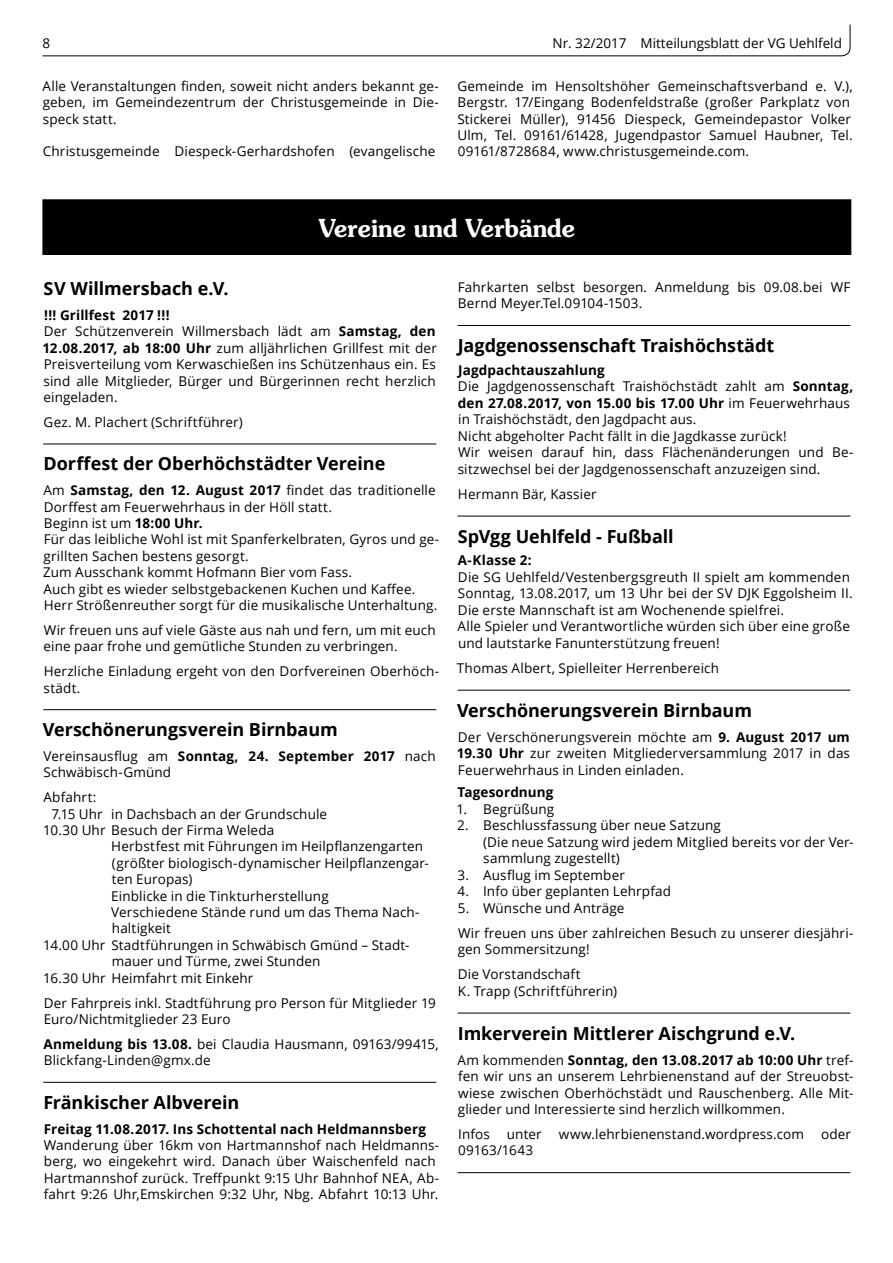
<style>
.page{position:relative;width:893px;height:1263px;background:#fff}
.page>*{position:absolute;margin:0;border:0;box-sizing:border-box;transform-origin:0 0}
.t1{font:600 24.75px "Souvenir";color:#fff;scale:.95 1}
.t2{font:700 18px "Open Sans";color:#000}
.t3{font:13.5px/16.4px "Open Sans";letter-spacing:.01em;color:#000}
.t4{font:700 13.5px "Open Sans";letter-spacing:.01em;color:#000}
.s1{font-weight:700}
</style>
<div class="page">
<svg style="left:42px;top:24px;width:809px;height:33px"></svg>
<div style="left:43px;top:200px;width:808px;height:54px;background:#000"></div>
<div style="left:43px;top:199px;width:808px;height:56px;border:1px solid #000"></div>
<hr style="left:43px;top:444px;width:393px;height:1px;background:#000">
<hr style="left:43px;top:709px;width:393px;height:1px;background:#000">
<hr style="left:43px;top:1082px;width:393px;height:1px;background:#000">
<hr style="left:457px;top:325px;width:393px;height:1px;background:#000">
<hr style="left:457px;top:516px;width:393px;height:1px;background:#000">
<hr style="left:457px;top:690px;width:393px;height:1px;background:#000">
<hr style="left:457px;top:1013px;width:393px;height:1px;background:#000">
<hr style="left:457px;top:1172px;width:393px;height:1px;background:#000">
<p class="t3" style="left:43px;top:34px;width:9px">8</p>
<p class="t3" style="left:552px;top:34px;width:291px">Nr. 32/2017 Mitteilungsblatt der VG Uehlfeld</p>
<p class="t3" style="left:43px;top:78px;width:398px;text-align:justify">Alle Veranstaltungen finden, soweit nicht anders bekannt ge&shy;geben, im Gemeindezentrum der Christusgemeinde in Die&shy;speck statt.</p>
<p class="t3" style="left:43px;top:143px;width:394px">Christusgemeinde Diespeck-Gerhardshofen (evangelische</p>
<p class="t3" style="left:457px;top:78px;width:397px">Gemeinde im Hensoltshöher Gemeinschaftsverband e. V.), Bergstr. 17/Eingang Bodenfeldstraße (großer Parkplatz von Stickerei Müller), 91456 Diespeck, Gemeindepastor Volker Ulm, Tel. 09161/61428, Jugendpastor Samuel Haubner, Tel.<br>09161/8728684, www.christusgemeinde.com.</p>
<h1 class="t1" style="left:319px;top:216px;width:271px">Vereine und Verbände</h1>
<h2 class="t2" style="left:44px;top:276px;width:186px">SV Willmersbach e.V.</h2>
<p class="t3" style="left:43px;top:306px;width:396px"><span class="s1">!!! Grillfest 2017 !!!<br></span>Der Schützenverein Willmersbach lädt am <span class="s1">Samstag, den 12.08.2017, ab 18:00 Uhr</span> zum alljährlichen Grillfest mit der Preisverteilung vom Kerwaschießen ins Schützenhaus ein. Es sind alle Mitglieder, Bürger und Bürgerinnen recht herzlich eingeladen.</p>
<p class="t3" style="left:44px;top:413px;width:201px">Gez. M. Plachert (Schriftführer)</p>
<h2 class="t2" style="left:43px;top:451px;width:343px">Dorffest der Oberhöchstädter Vereine</h2>
<p class="t3" style="left:43px;top:482px;width:398px">Am <span class="s1">Samstag, den 12. August 2017</span> findet das traditionelle Dorffest am Feuerwehrhaus in der Höll statt.<br>Beginn ist um <span class="s1">18:00 Uhr.<br></span>Für das leibliche Wohl ist mit Spanferkelbraten, Gyros und ge&shy;grillten Sachen bestens gesorgt.<br>Zum Ausschank kommt Hofmann Bier vom Fass.<br>Auch gibt es wieder selbstgebackenen Kuchen und Kaffee.<br>Herr Strößenreuther sorgt für die musikalische Unterhaltung.</p>
<p class="t3" style="left:43px;top:621px;width:394px">Wir freuen uns auf viele Gäste aus nah und fern, um mit euch eine paar frohe und gemütliche Stunden zu verbringen.</p>
<p class="t3" style="left:44px;top:663px;width:397px">Herzliche Einladung ergeht von den Dorfvereinen Oberhöch&shy;städt.</p>
<h2 class="t2" style="left:43px;top:717px;width:296px">Verschönerungsverein Birnbaum</h2>
<p class="t3" style="left:44px;top:747px;width:394px">Vereinsausflug am <span class="s1">Sonntag, 24. September 2017</span> nach<br>Schwäbisch-Gmünd</p>
<p class="t3" style="left:43px;top:789px;width:55px">Abfahrt:</p>
<p class="t3" style="left:51px;top:805px;width:277px">7.15 Uhr in Dachsbach an der Grundschule</p>
<p class="t3" style="left:43px;top:821px;width:232px">10.30 Uhr Besuch der Firma Weleda</p>
<p class="t3" style="left:111px;top:838px;width:313px">Herbstfest mit Führungen im Heilpflanzengarten</p>
<p class="t3" style="left:112px;top:854px;width:318px">(größter biologisch-dynamischer Heilpflanzengar-</p>
<p class="t3" style="left:112px;top:871px;width:82px">ten Europas)</p>
<p class="t3" style="left:111px;top:887px;width:219px">Einblicke in die Tinkturherstellung</p>
<p class="t3" style="left:111px;top:904px;width:310px">Verschiedene Stände rund um das Thema Nach-</p>
<p class="t3" style="left:112px;top:920px;width:60px">haltigkeit</p>
<p class="t3" style="left:43px;top:936px;width:368px">14.00 Uhr Stadtführungen in Schwäbisch Gmünd – Stadt-</p>
<p class="t3" style="left:112px;top:953px;width:210px">mauer und Türme, zwei Stunden</p>
<p class="t3" style="left:43px;top:969px;width:212px">16.30 Uhr Heimfahrt mit Einkehr</p>
<p class="t3" style="left:44px;top:994px;width:393px">Der Fahrpreis inkl. Stadtführung pro Person für Mitglieder 19<br>Euro/Nichtmitglieder 23 Euro</p>
<p class="t3" style="left:44px;top:1035px;width:397px"><span class="s1">Anmeldung bis 13.08.</span> bei Claudia Hausmann, 09163/99415,<br>Blickfang-Linden@gmx.de</p>
<h2 class="t2" style="left:43px;top:1089px;width:197px">Fränkischer Albverein</h2>
<p class="t4" style="left:44px;top:1119px;width:384px">Freitag 11.08.2017. Ins Schottental nach Heldmannsberg</p>
<p class="t3" style="left:44px;top:1136px;width:397px">Wanderung über 16km von Hartmannshof nach Heldmanns&shy;berg, wo eingekehrt wird. Danach über Waischenfeld nach Hartmannshof zurück. Treffpunkt 9:15 Uhr Bahnhof NEA, Ab&shy;fahrt 9:26 Uhr,Emskirchen 9:32 Uhr, Nbg. Abfahrt 10:13 Uhr.</p>
<p class="t3" style="left:458px;top:278px;width:394px">Fahrkarten selbst besorgen. Anmeldung bis 09.08.bei WF<br>Bernd Meyer.Tel.09104-1503.</p>
<h2 class="t2" style="left:458px;top:333px;width:318px">Jagdgenossenschaft Traishöchstädt</h2>
<p class="t3" style="left:458px;top:361px;width:397px"><span class="s1">Jagdpachtauszahlung<br></span>Die Jagdgenossenschaft Traishöchstädt zahlt am <span class="s1">Sonntag, den 27.08.2017, von 15.00 bis 17.00 Uhr</span> im Feuerwehrhaus in Traishöchstädt, den Jagdpacht aus.<br>Nicht abgeholter Pacht fällt in die Jagdkasse zurück!<br>Wir weisen darauf hin, dass Flächenänderungen und Be&shy;sitzwechsel bei der Jagdgenossenschaft anzuzeigen sind.</p>
<p class="t3" style="left:458px;top:485px;width:140px">Hermann Bär, Kassier</p>
<h2 class="t2" style="left:458px;top:523px;width:217px">SpVgg Uehlfeld - Fußball</h2>
<p class="t4" style="left:458px;top:551px;width:75px">A-Klasse 2:</p>
<p class="t3" style="left:458px;top:568px;width:397px">Die SG Uehlfeld/Vestenbergsgreuth II spielt am kommenden Sonntag, 13.08.2017, um 13 Uhr bei der SV DJK Eggolsheim II.<br>Die erste Mannschaft ist am Wochenende spielfrei.<br>Alle Spieler und Verantwortliche würden sich über eine große und lautstarke Fanunterstützung freuen!</p>
<p class="t3" style="left:457px;top:659px;width:264px">Thomas Albert, Spielleiter Herrenbereich</p>
<h2 class="t2" style="left:457px;top:697px;width:296px">Verschönerungsverein Birnbaum</h2>
<p class="t3" style="left:457px;top:728px;width:395px;text-align:justify">Der Verschönerungsverein möchte am <span class="s1">9. August 2017 um 19.30 Uhr</span> zur zweiten Mitgliederversammlung 2017 in das Feuerwehrhaus in Linden einladen.</p>
<p class="t4" style="left:457px;top:783px;width:98px">Tagesordnung</p>
<p class="t3" style="left:456px;top:800px;width:99px">1. Begrüßung</p>
<p class="t3" style="left:483px;top:817px;width:372px;text-indent:-26px">2. Beschlussfassung über neue Satzung<br>(Die neue Satzung wird jedem Mitglied bereits vor der Ver&shy;sammlung zugestellt)</p>
<p class="t3" style="left:458px;top:866px;width:169px">3. Ausflug im September</p>
<p class="t3" style="left:457px;top:883px;width:215px">4. Info über geplanten Lehrpfad</p>
<p class="t3" style="left:458px;top:895px;width:397px;line-height:24.9px">5. Wünsche und Anträge<br>Wir freuen uns über zahlreichen Besuch zu unserer diesjähri-</p>
<p class="t3" style="left:458px;top:937px;width:133px;line-height:24.9px">gen Sommersitzung!<br>Die Vorstandschaft</p>
<p class="t3" style="left:458px;top:982px;width:161px">K. Trapp (Schriftführerin)</p>
<h2 class="t2" style="left:458px;top:1020px;width:339px">Imkerverein Mittlerer Aischgrund e.V.</h2>
<p class="t3" style="left:458px;top:1051px;width:397px;text-align:justify">Am kommenden <span class="s1">Sonntag, den 13.08.2017 ab 10:00 Uhr</span> tref&shy;fen wir uns an unserem Lehrbienenstand auf der Streuobst&shy;wiese zwischen Oberhöchstädt und Rauschenberg. Alle Mit&shy;glieder und Interessierte sind herzlich willkommen.</p>
<p class="t3" style="left:458px;top:1125px;width:33px">Infos</p>
<p class="t3" style="left:507px;top:1125px;width:36px">unter</p>
<p class="t3" style="left:559px;top:1125px;width:247px">www.lehrbienenstand.wordpress.com</p>
<p class="t3" style="left:821px;top:1125px;width:31px">oder</p>
<p class="t3" style="left:458px;top:1142px;width:76px">09163/1643</p>
</div>
